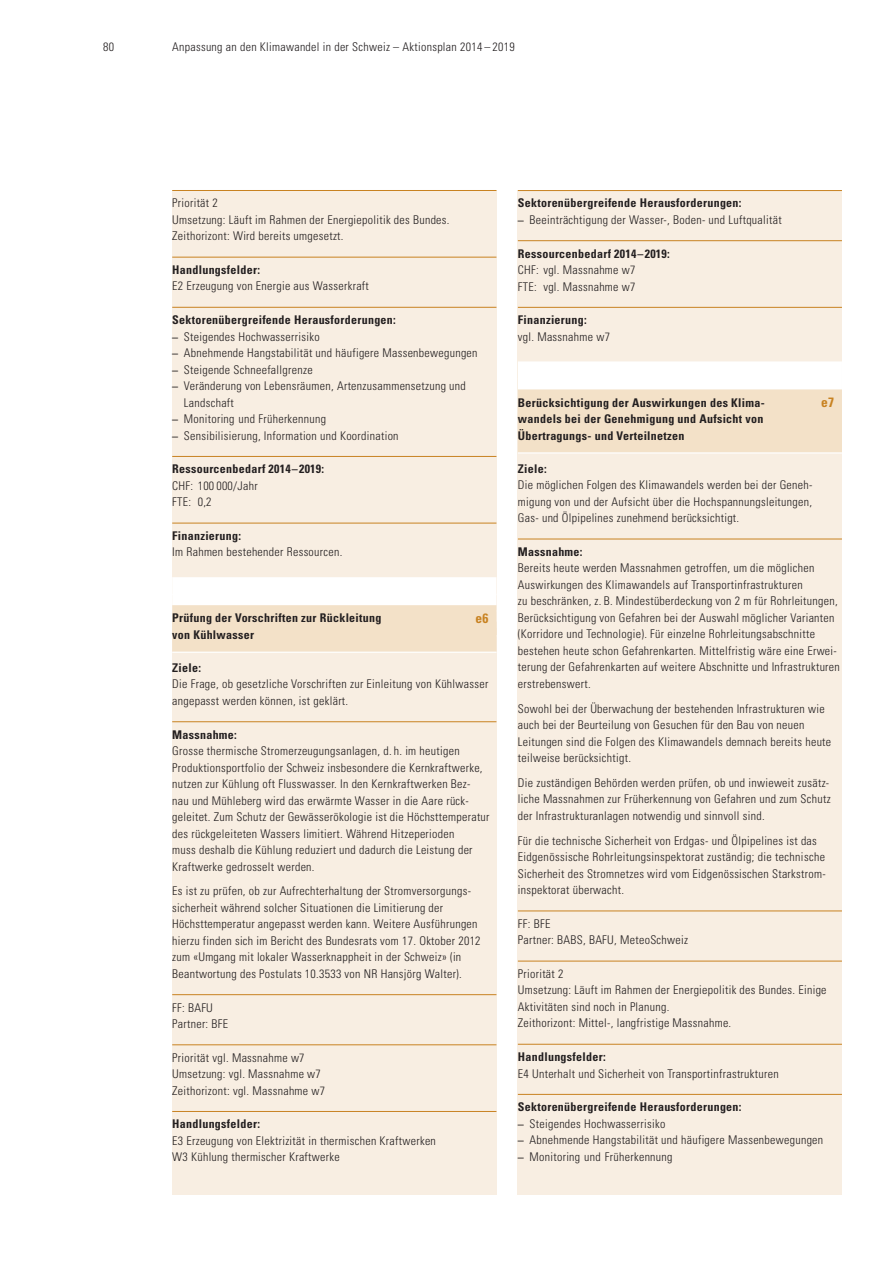
<style>
.page{position:relative;width:893px;height:1263px;background:#fff}
.page>*{position:absolute;margin:0;border:0;box-sizing:border-box;transform-origin:0 0}
.t1{font:700 condensed 13.5px "Univers LT Std";color:#c88221}
.Anhang_Text{font:300 condensed 12px/16.5px "Univers LT Std";letter-spacing:.025em;color:#231f20}
.Impressum_Titel{font:700 condensed 12px "Univers LT Std";letter-spacing:.025em;color:#231f20}
.Tabelle_Titel_H1_1Ze{font:700 condensed 12px "Univers LT Std";letter-spacing:.025em;color:#231f20}
.s1{font-family:"Sabon";font-weight:400;font-stretch:normal}
</style>
<div class="page">
<div style="left:518px;top:190px;width:324px;height:1005px;background:#f8eee2"></div>
<hr style="left:518px;top:190px;width:324px;height:1px;background:#c88221">
<hr style="left:518px;top:240px;width:324px;height:1px;background:#c88221">
<hr style="left:518px;top:307px;width:324px;height:1px;background:#c88221">
<div style="left:518px;top:361px;width:324px;height:18px;background:#fff"></div>
<div style="left:518px;top:378px;width:324px;height:18px;background:#fff"></div>
<div style="left:518px;top:389px;width:324px;height:30px;background:#f3e1c8"></div>
<div style="left:518px;top:406px;width:324px;height:30px;background:#f3e1c8"></div>
<div style="left:518px;top:422px;width:324px;height:30px;background:#f3e1c8"></div>
<hr style="left:518px;top:452px;width:324px;height:2px;background:#fff">
<hr style="left:518px;top:539px;width:324px;height:1px;background:#c88221">
<hr style="left:518px;top:911px;width:324px;height:1px;background:#c88221">
<hr style="left:518px;top:961px;width:324px;height:1px;background:#c88221">
<hr style="left:518px;top:1044px;width:324px;height:1px;background:#c88221">
<hr style="left:518px;top:1094px;width:324px;height:1px;background:#c88221">
<div style="left:172px;top:190px;width:324px;height:1005px;background:#f8eee2"></div>
<hr style="left:172px;top:190px;width:324px;height:1px;background:#c88221">
<hr style="left:172px;top:257px;width:324px;height:1px;background:#c88221">
<hr style="left:172px;top:307px;width:324px;height:1px;background:#c88221">
<hr style="left:172px;top:456px;width:324px;height:1px;background:#c88221">
<hr style="left:172px;top:523px;width:324px;height:1px;background:#c88221">
<div style="left:172px;top:577px;width:324px;height:18px;background:#fff"></div>
<div style="left:172px;top:594px;width:324px;height:18px;background:#fff"></div>
<div style="left:172px;top:605px;width:324px;height:30px;background:#f3e1c8"></div>
<div style="left:172px;top:622px;width:324px;height:30px;background:#f3e1c8"></div>
<hr style="left:172px;top:652px;width:324px;height:1px;background:#fff">
<hr style="left:172px;top:721px;width:324px;height:1px;background:#c88221">
<hr style="left:172px;top:994px;width:324px;height:1px;background:#c88221">
<hr style="left:172px;top:1044px;width:324px;height:1px;background:#c88221">
<hr style="left:172px;top:1111px;width:324px;height:1px;background:#c88221">
<p class="Anhang_Text" style="left:103px;top:39px;width:12px">80</p>
<p class="Anhang_Text" style="left:172px;top:39px;width:344px">Anpassung an den Klimawandel in der Schweiz – Aktionsplan 2014 – 2019</p>
<p class="Anhang_Text" style="left:172px;top:195px;width:47px">Priorität 2</p>
<p class="Anhang_Text" style="left:172px;top:211px;width:279px">Umsetzung: Läuft im Rahmen der Energiepolitik des Bundes.</p>
<p class="Anhang_Text" style="left:172px;top:228px;width:173px">Zeithorizont: Wird bereits umgesetzt.</p>
<p class="Impressum_Titel" style="left:172px;top:262px;width:89px">Handlungsfelder:</p>
<p class="Anhang_Text" style="left:172px;top:278px;width:198px">E2 Erzeugung von Energie aus Wasserkraft</p>
<p class="Impressum_Titel" style="left:172px;top:312px;width:225px">Sektorenübergreifende Herausforderungen:</p>
<p class="Anhang_Text" style="left:172px;top:328px;width:149px"><span class="s1">–</span> Steigendes Hochwasserrisiko</p>
<p class="Anhang_Text" style="left:172px;top:345px;width:307px"><span class="s1">–</span> Abnehmende Hangstabilität und häufigere Massenbewegungen</p>
<p class="Anhang_Text" style="left:172px;top:361px;width:142px"><span class="s1">–</span> Steigende Schneefallgrenze</p>
<p class="Anhang_Text" style="left:184px;top:378px;width:283px;text-indent:-12px"><span class="s1">–</span> Veränderung von Lebensräumen, Artenzusammensetzung und<br>Landschaft</p>
<p class="Anhang_Text" style="left:172px;top:411px;width:155px"><span class="s1">–</span> Monitoring und Früherkennung</p>
<p class="Anhang_Text" style="left:172px;top:427px;width:228px"><span class="s1">–</span> Sensibilisierung, Information und Koordination</p>
<p class="Impressum_Titel" style="left:172px;top:462px;width:154px">Ressourcenbedarf 2014–2019:</p>
<p class="Anhang_Text" style="left:172px;top:477px;width:87px">CHF: 100 000/Jahr</p>
<p class="Anhang_Text" style="left:172px;top:494px;width:41px">FTE: 0,2</p>
<p class="Impressum_Titel" style="left:172px;top:528px;width:70px">Finanzierung:</p>
<p class="Anhang_Text" style="left:172px;top:544px;width:172px">Im Rahmen bestehender Ressourcen.</p>
<p class="t1" style="left:475px;top:610px;width:15px">e6</p>
<p class="Tabelle_Titel_H1_1Ze" style="left:172px;top:611px;width:211px">Prüfung der Vorschriften zur Rückleitung</p>
<p class="Tabelle_Titel_H1_1Ze" style="left:172px;top:627px;width:83px">von Kühlwasser</p>
<p class="Impressum_Titel" style="left:172px;top:660px;width:30px">Ziele:</p>
<p class="Anhang_Text" style="left:172px;top:676px;width:318px">Die Frage, ob gesetzliche Vorschriften zur Einleitung von Kühlwasser angepasst werden können, ist geklärt.</p>
<p class="Impressum_Titel" style="left:172px;top:727px;width:66px">Massnahme:</p>
<p class="Anhang_Text" style="left:172px;top:743px;width:319px">Grosse thermische Stromerzeugungsanlagen, d. h. im heutigen Produktionsportfolio der Schweiz insbesondere die Kernkraftwerke, nutzen zur Kühlung oft Flusswasser. In den Kernkraftwerken Bez&shy;nau und Mühleberg wird das erwärmte Wasser in die Aare rück&shy;geleitet. Zum Schutz der Gewässerökologie ist die Höchsttemperatur des rückgeleiteten Wassers limitiert. Während Hitzeperioden<br>muss deshalb die Kühlung reduziert und dadurch die Leistung der Kraftwerke gedrosselt werden.</p>
<p class="Anhang_Text" style="left:172px;top:883px;width:310px">Es ist zu prüfen, ob zur Aufrechterhaltung der Stromversorgungs&shy;sicherheit während solcher Situationen die Limitierung der Höchsttemperatur angepasst werden kann. Weitere Ausführungen hierzu finden sich im Bericht des Bundesrats vom 17. Oktober 2012 zum «Umgang mit lokaler Wasserknappheit in der Schweiz» (in Beantwortung des Postulats 10.3533 von NR Hansjörg Walter).</p>
<p class="Anhang_Text" style="left:172px;top:999px;width:42px">FF: BAFU</p>
<p class="Anhang_Text" style="left:172px;top:1015px;width:57px">Partner: BFE</p>
<p class="Anhang_Text" style="left:172px;top:1049px;width:134px">Priorität vgl. Massnahme w7</p>
<p class="Anhang_Text" style="left:172px;top:1066px;width:150px">Umsetzung: vgl. Massnahme w7</p>
<p class="Anhang_Text" style="left:172px;top:1082px;width:154px">Zeithorizont: vgl. Massnahme w7</p>
<p class="Impressum_Titel" style="left:172px;top:1117px;width:89px">Handlungsfelder:</p>
<p class="Anhang_Text" style="left:172px;top:1132px;width:265px">E3 Erzeugung von Elektrizität in thermischen Kraftwerken</p>
<p class="Anhang_Text" style="left:172px;top:1149px;width:169px">W3 Kühlung thermischer Kraftwerke</p>
<p class="Impressum_Titel" style="left:518px;top:196px;width:225px">Sektorenübergreifende Herausforderungen:</p>
<p class="Anhang_Text" style="left:518px;top:211px;width:265px"><span class="s1">–</span> Beeinträchtigung der Wasser-, Boden- und Luftqualität</p>
<p class="Impressum_Titel" style="left:518px;top:246px;width:154px">Ressourcenbedarf 2014–2019:</p>
<p class="Anhang_Text" style="left:518px;top:262px;width:119px">CHF: vgl. Massnahme w7</p>
<p class="Anhang_Text" style="left:518px;top:278px;width:119px">FTE: vgl. Massnahme w7</p>
<p class="Impressum_Titel" style="left:518px;top:313px;width:70px">Finanzierung:</p>
<p class="Anhang_Text" style="left:518px;top:328px;width:94px">vgl. Massnahme w7</p>
<p class="t1" style="left:821px;top:394px;width:15px">e7</p>
<p class="Tabelle_Titel_H1_1Ze" style="left:518px;top:395px;width:248px">Berücksichtigung der Auswirkungen des Klima-</p>
<p class="Tabelle_Titel_H1_1Ze" style="left:518px;top:412px;width:247px">wandels bei der Genehmigung und Aufsicht von</p>
<p class="Tabelle_Titel_H1_1Ze" style="left:518px;top:428px;width:168px">Übertragungs- und Verteilnetzen</p>
<p class="Impressum_Titel" style="left:518px;top:461px;width:30px">Ziele:</p>
<p class="Anhang_Text" style="left:518px;top:477px;width:296px;text-align:justify">Die möglichen Folgen des Klimawandels werden bei der Geneh&shy;migung von und der Aufsicht über die Hochspannungsleitungen, Gas- und Ölpipelines zunehmend berücksichtigt.</p>
<p class="Impressum_Titel" style="left:518px;top:544px;width:66px">Massnahme:</p>
<p class="Anhang_Text" style="left:518px;top:560px;width:323px">Bereits heute werden Massnahmen getroffen, um die möglichen Auswirkungen des Klimawandels auf Transportinfrastrukturen<br>zu beschränken, z. B. Mindestüberdeckung von 2 m für Rohrleitungen, Berücksichtigung von Gefahren bei der Auswahl möglicher Varianten (Korridore und Technologie). Für einzelne Rohrleitungsabschnitte bestehen heute schon Gefahrenkarten. Mittelfristig wäre eine Erwei&shy;terung der Gefahrenkarten auf weitere Abschnitte und Infrastrukturen erstrebenswert.</p>
<p class="Anhang_Text" style="left:518px;top:700px;width:315px">Sowohl bei der Überwachung der bestehenden Infrastrukturen wie auch bei der Beurteilung von Gesuchen für den Bau von neuen Leitungen sind die Folgen des Klimawandels demnach bereits heute teilweise berücksichtigt.</p>
<p class="Anhang_Text" style="left:518px;top:774px;width:314px">Die zuständigen Behörden werden prüfen, ob und inwieweit zusätz&shy;liche Massnahmen zur Früherkennung von Gefahren und zum Schutz der Infrastrukturanlagen notwendig und sinnvoll sind.</p>
<p class="Anhang_Text" style="left:518px;top:832px;width:309px">Für die technische Sicherheit von Erdgas- und Ölpipelines ist das Eidgenössische Rohrleitungsinspektorat zuständig; die technische Sicherheit des Stromnetzes wird vom Eidgenössischen Starkstrom&shy;inspektorat überwacht.</p>
<p class="Anhang_Text" style="left:518px;top:915px;width:34px">FF: BFE</p>
<p class="Anhang_Text" style="left:518px;top:932px;width:172px">Partner: BABS, BAFU, MeteoSchweiz</p>
<p class="Anhang_Text" style="left:518px;top:965px;width:47px">Priorität 2</p>
<p class="Anhang_Text" style="left:518px;top:982px;width:310px">Umsetzung: Läuft im Rahmen der Energiepolitik des Bundes. Einige<br>Aktivitäten sind noch in Planung.</p>
<p class="Anhang_Text" style="left:518px;top:1015px;width:215px">Zeithorizont: Mittel-, langfristige Massnahme.</p>
<p class="Impressum_Titel" style="left:518px;top:1049px;width:89px">Handlungsfelder:</p>
<p class="Anhang_Text" style="left:518px;top:1065px;width:262px">E4 Unterhalt und Sicherheit von Transportinfrastrukturen</p>
<p class="Impressum_Titel" style="left:518px;top:1099px;width:225px">Sektorenübergreifende Herausforderungen:</p>
<p class="Anhang_Text" style="left:518px;top:1115px;width:149px"><span class="s1">–</span> Steigendes Hochwasserrisiko</p>
<p class="Anhang_Text" style="left:518px;top:1132px;width:307px"><span class="s1">–</span> Abnehmende Hangstabilität und häufigere Massenbewegungen</p>
<p class="Anhang_Text" style="left:518px;top:1148px;width:156px"><span class="s1">–</span> Monitoring und Früherkennung</p>
</div>
